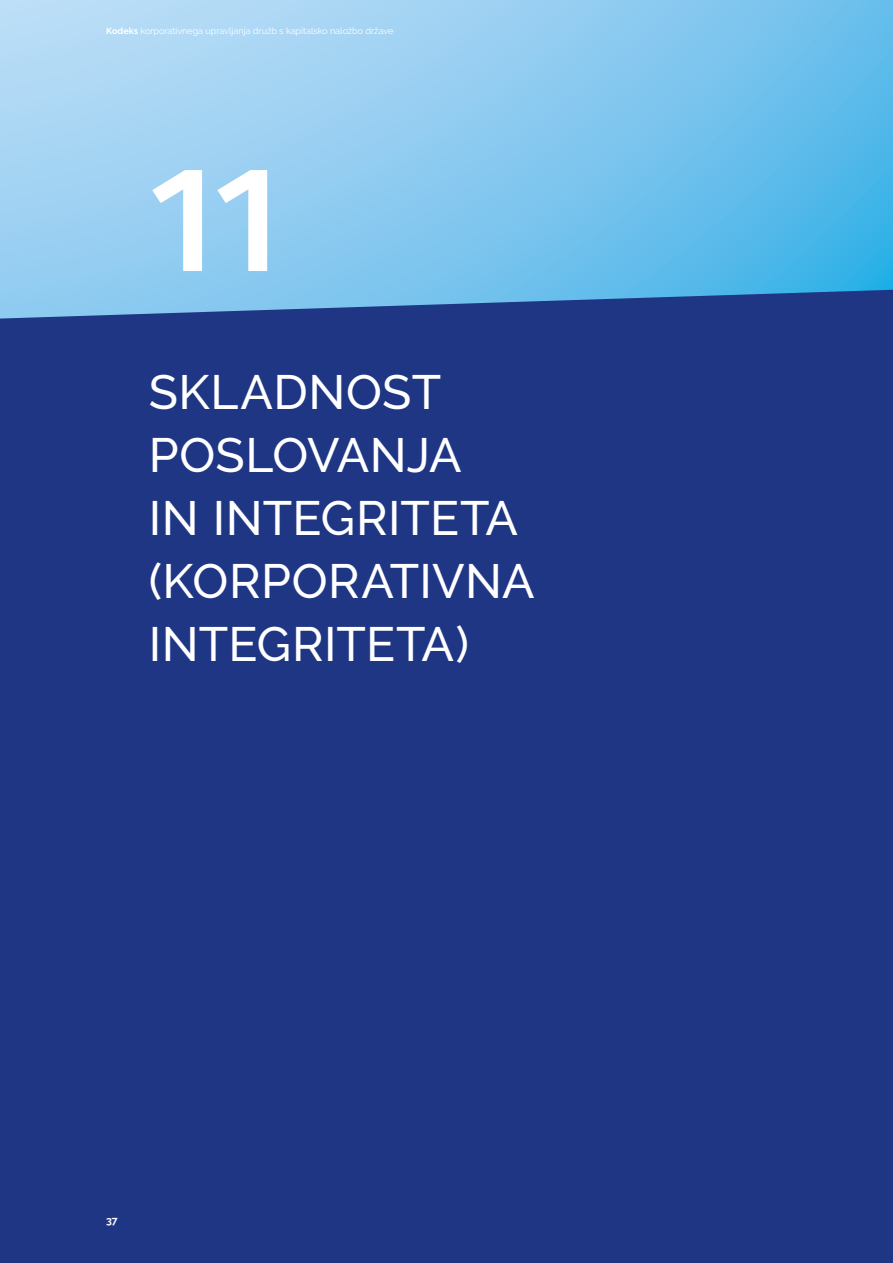
<style>
.page{position:relative;width:893px;height:1263px;background:#1f3685}
.page>*{position:absolute;margin:0;border:0;box-sizing:border-box;transform-origin:0 0}
.t1{font:500 150px "Fira Sans";color:#fff}
.t2{font:500 48px/63px "Raleway";letter-spacing:.005em;color:#fff}
.t3{font:700 10.5px "Raleway";color:#fff}
.t4{font:9px "Raleway";color:#fff}
.s1{font-weight:700}
</style>
<div class="page">
<svg style="left:0;top:0;width:893px;height:319px"></svg>
<p class="t4" style="left:106px;top:25px;width:289px"><span class="s1">Kodeks</span> korporativnega upravljanja družb s kapitalsko naložbo države</p>
<p class="t4" style="left:106px;top:27px;width:289px"><span class="s1">Kodeks</span> korporativnega upravljanja družb s kapitalsko naložbo države</p>
<h1 class="t1" style="left:149px;top:98px;width:134px">11</h1>
<h2 class="t2" style="left:149px;top:360px;width:387px">SKLADNOST<br>POSLOVANJA<br>IN INTEGRITETA (KORPORATIVNA<br>INTEGRITETA)</h2>
<p class="t3" style="left:106px;top:1214px;width:13px">37</p>
</div>
